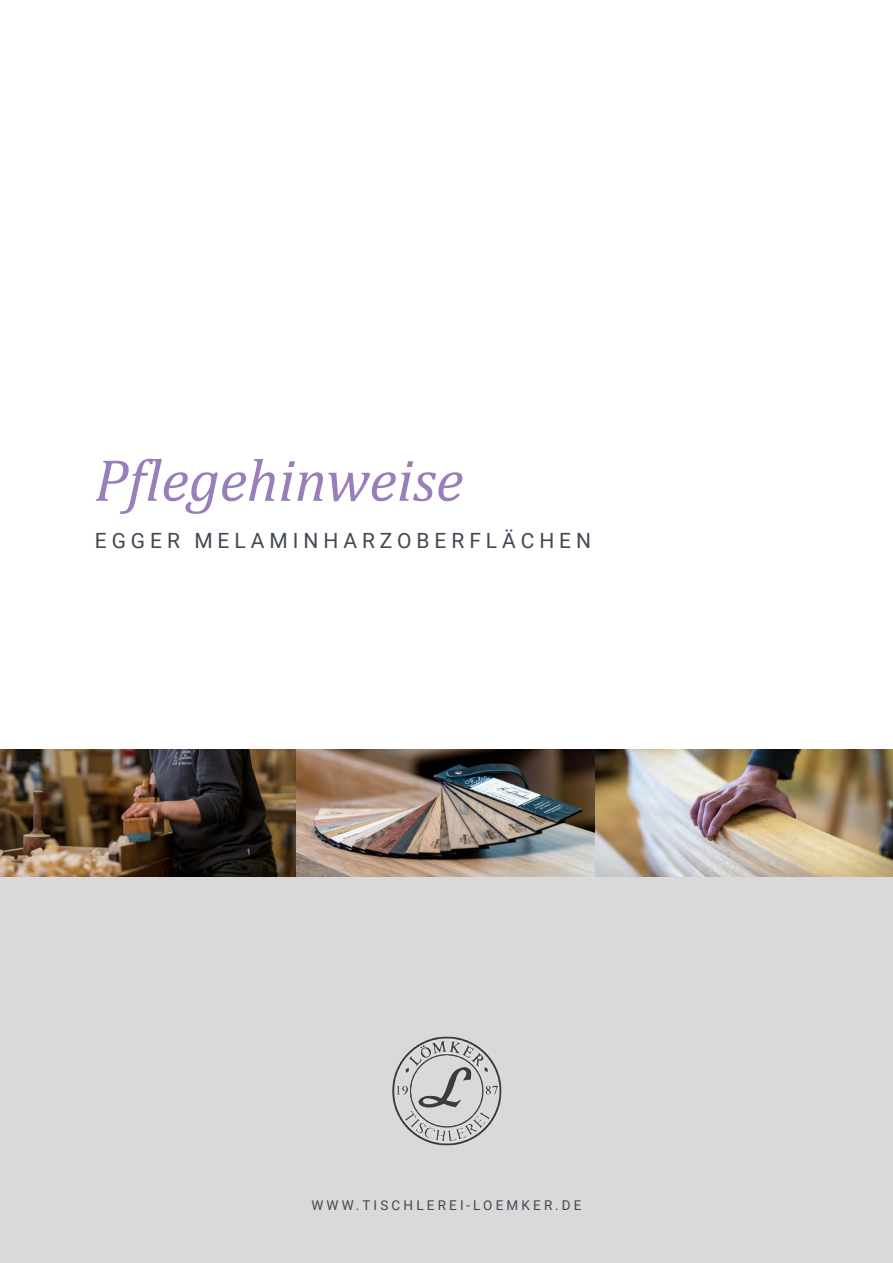
<style>
.page{position:relative;width:893px;height:1263px;background:#fff}
.page>*{position:absolute;margin:0;border:0;box-sizing:border-box;transform-origin:0 0}
.t1{font:italic 60px "Cambria";color:#997eb9}
.t2{font:21px "Roboto";letter-spacing:.235em;color:#424953}
.t3{font:13.5px "Roboto";letter-spacing:.235em;color:#424953}
</style>
<div class="page">
<div style="left:0;top:845px;width:893px;height:418px;background:#d8d9d8"></div>
<img style="left:0;top:750px;width:893px;height:126px">
<img style="left:392px;top:1036px;width:110px;height:110px">
<p class="t1" style="left:94px;top:438px;width:370px">Pflegehinweise</p>
<p class="t2" style="left:95px;top:525px;width:498px">EGGER MELAMINHARZOBERFLÄCHEN</p>
<p class="t3" style="left:311px;top:1196px;width:271px">WWW.TISCHLEREI-LOEMKER.DE</p>
</div>
